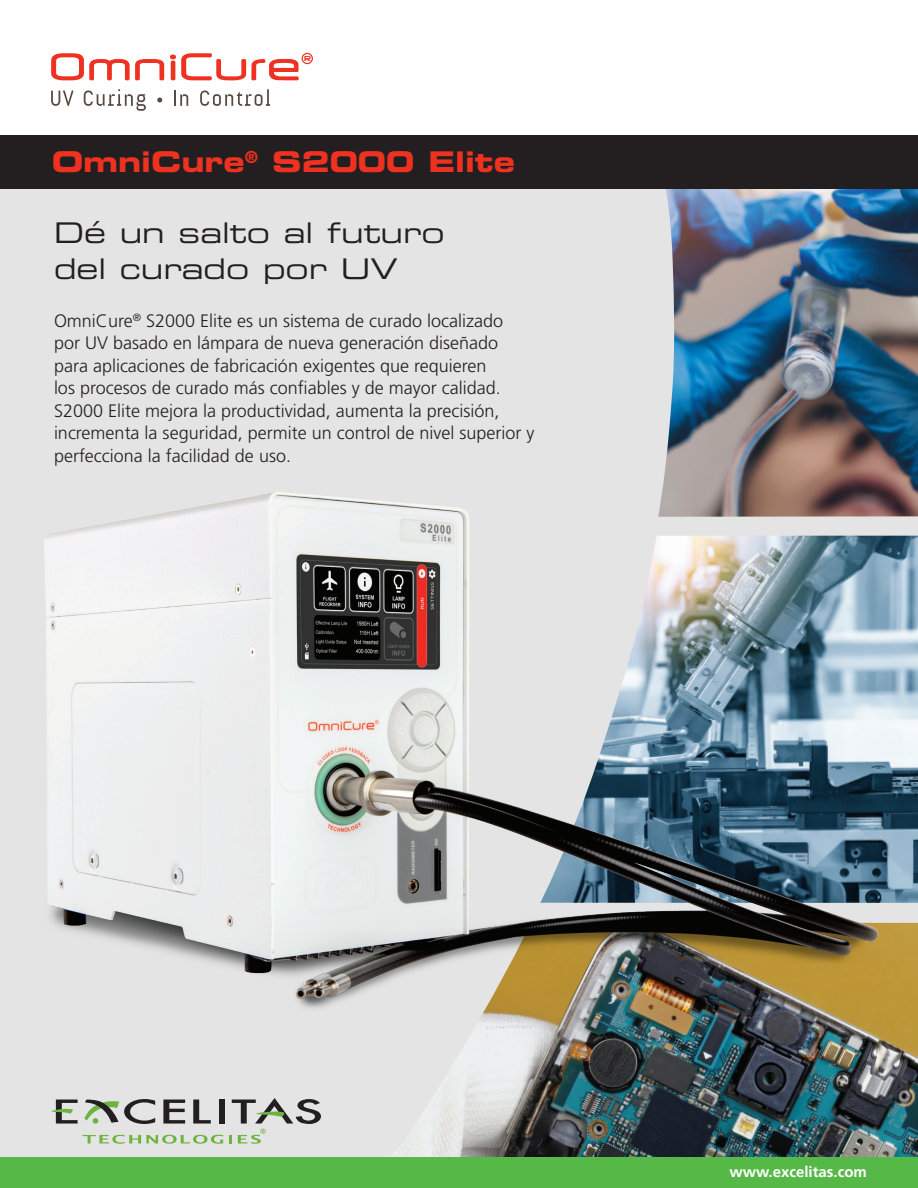
<style>
.page{position:relative;width:918px;height:1188px;background:#fff}
.page>*{position:absolute;margin:0;border:0;box-sizing:border-box;transform-origin:0 0}
.t1{font:28.5px/36px "Eurostile LT Std Ex 2";color:#231f20}
.t2{font:28.5px "Eurostile LT Std Bold Ex 2";color:#ef3122}
.t3{font:300 18px/22.5px "Frutiger LT Std";color:#231f20}
.t4{font:700 15px "Frutiger LT Std";color:#fff}
</style>
<div class="page">
<div style="left:0;top:182px;width:918px;height:1006px;background:#e4e4e5"></div>
<img style="left:903px;top:536px;width:15px;height:367px">
<img style="left:666px;top:189px;width:252px;height:328px">
<svg style="left:51px;top:53px;width:113px;height:27px"></svg>
<svg style="left:170px;top:53px;width:143px;height:27px"></svg>
<svg style="left:51px;top:91px;width:23px;height:15px"></svg>
<svg style="left:84px;top:89px;width:62px;height:22px"></svg>
<svg style="left:157px;top:98px;width:5px;height:5px"></svg>
<svg style="left:174px;top:91px;width:14px;height:15px"></svg>
<svg style="left:200px;top:89px;width:70px;height:17px"></svg>
<svg style="left:163px;top:1100px;width:22px;height:24px"></svg>
<svg style="left:193px;top:1100px;width:18px;height:24px"></svg>
<div style="left:219px;top:1100px;width:6px;height:24px;background:#231f20"></div>
<svg style="left:82px;top:1135px;width:141px;height:9px"></svg>
<svg style="left:51px;top:1100px;width:27px;height:24px"></svg>
<svg style="left:84px;top:1099px;width:71px;height:25px"></svg>
<svg style="left:229px;top:1098px;width:92px;height:46px"></svg>
<div style="left:0;top:135px;width:918px;height:54px;background:#231f20"></div>
<img style="left:391px;top:923px;width:527px;height:234px">
<div style="left:0;top:1157px;width:918px;height:31px;background:#56b947"></div>
<img style="left:44px;top:426px;width:859px;height:641px">
<p class="t2" style="left:52px;top:142px;width:465px">OmniCure<sup>®</sup> S2000 Elite</p>
<p class="t1" style="left:54px;top:214px;width:392px">Dé un salto al futuro del curado por UV</p>
<p class="t3" style="left:54px;top:310px;width:482px">OmniCure<sup>®</sup> S2000 Elite es un sistema de curado localizado<br>por UV basado en lámpara de nueva generación diseñado para aplicaciones de fabricación exigentes que requieren<br>los procesos de curado más confiables y de mayor calidad.<br>S2000 Elite mejora la productividad, aumenta la precisión, incrementa la seguridad, permite un control de nivel superior y perfecciona la facilidad de uso.</p>
<p class="t4" style="left:729px;top:1163px;width:139px">www.excelitas.com</p>
</div>
